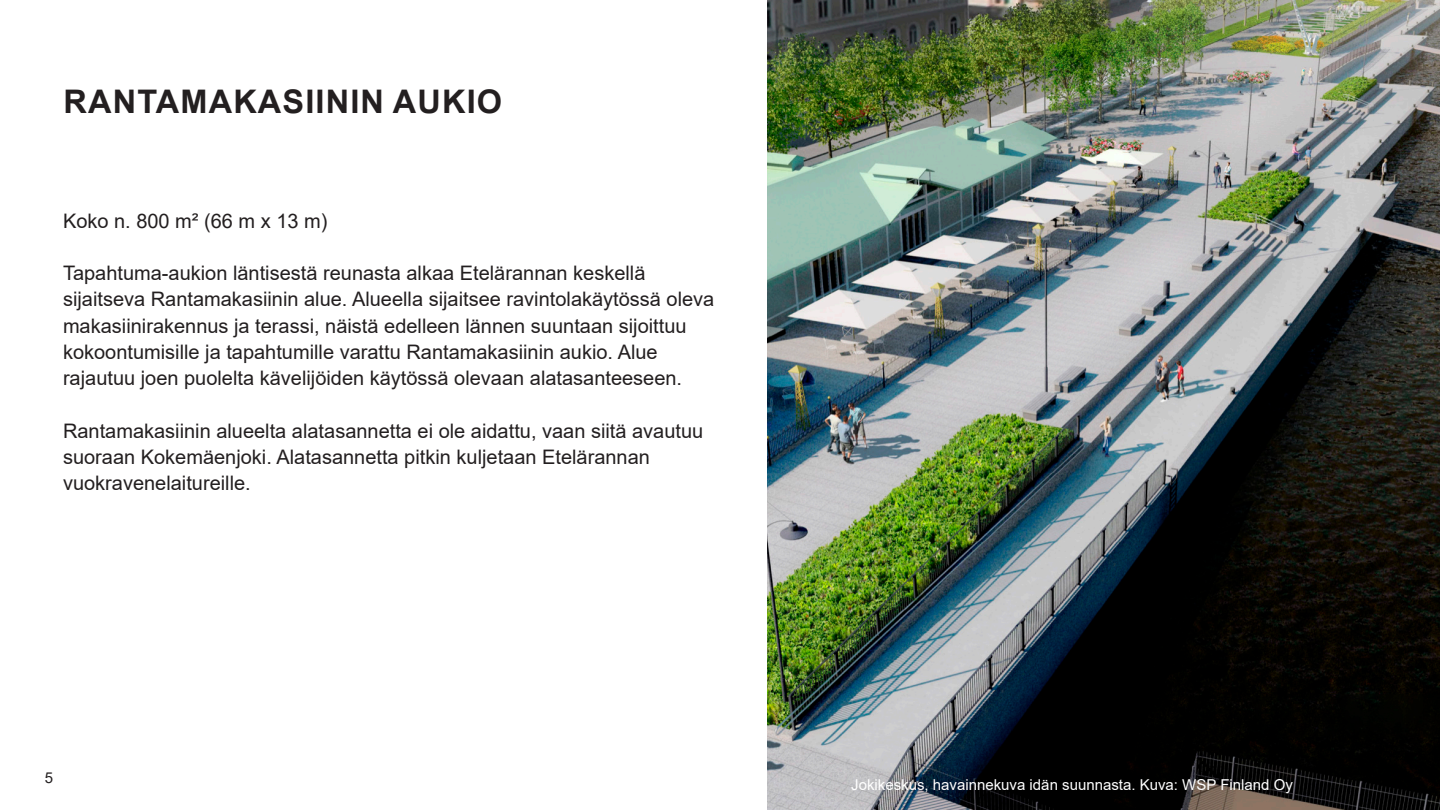
<style>
.page{position:relative;width:1440px;height:810px;background:#fff}
.page>*{position:absolute;margin:0;border:0;box-sizing:border-box;transform-origin:0 0}
.Perusotsikko{font:700 32.5px "Arial";letter-spacing:.035em;color:#231f20}
.Normiteksti{font:20px/26.2px "Arial";color:#231f20}
.Normiteksti-2{font:15px "Arial";color:#fff}
.t1{font:15px "Arial";color:#231f20}
</style>
<div class="page">
<img style="left:768px;top:0;width:672px;height:810px">
<p class="Perusotsikko" style="left:64px;top:79px;width:440px">RANTAMAKASIININ AUKIO</p>
<p class="Normiteksti" style="left:63px;top:207px;width:266px">Koko n. 800 m² (66 m x 13 m)</p>
<p class="Normiteksti" style="left:63px;top:260px;width:653px">Tapahtuma-aukion läntisestä reunasta alkaa Etelärannan keskellä sijaitseva Rantamakasiinin alue. Alueella sijaitsee ravintolakäytössä oleva makasiinirakennus ja terassi, näistä edelleen lännen suuntaan sijoittuu kokoontumisille ja tapahtumille varattu Rantamakasiinin aukio. Alue rajautuu joen puolelta kävelijöiden käytössä olevaan alatasanteeseen.</p>
<p class="Normiteksti" style="left:63px;top:417px;width:642px">Rantamakasiinin alueelta alatasannetta ei ole aidattu, vaan siitä avautuu suoraan Kokemäenjoki. Alatasannetta pitkin kuljetaan Etelärannan vuokravenelaitureille.</p>
<p class="t1" style="left:45px;top:767px;width:10px">5</p>
<p class="Normiteksti-2" style="left:851px;top:774px;width:443px">Jokikeskus, havainnekuva idän suunnasta. Kuva: WSP Finland Oy</p>
</div>
